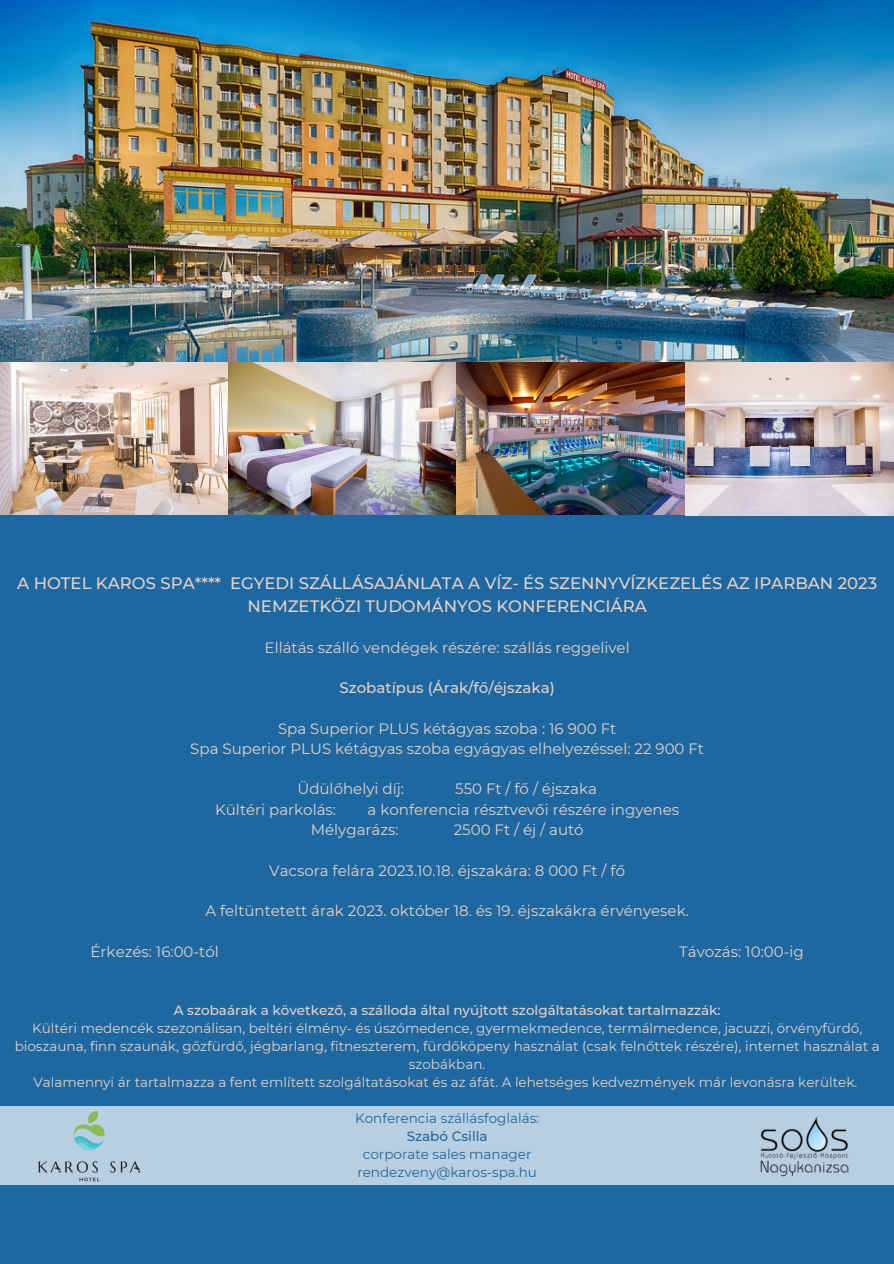
<style>
.page{position:relative;width:894px;height:1264px;background:#fff}
.page>*{position:absolute;margin:0;border:0;box-sizing:border-box;transform-origin:0 0}
.t1{font:500 16.5px/22.5px "Montserrat";color:#e8d1c3;text-align:center}
.t2{font:15px/20.2px "Montserrat";color:#e8d1c3;text-align:center}
.t3{font:500 15px "Montserrat";color:#e8d1c3}
.t4{font:13.5px/18px "Montserrat";color:#e8d1c3;text-align:center}
.t5{font:500 13.5px "Montserrat";color:#e8d1c3}
.t6{font:13.5px/18px "Montserrat";color:#1d68a1;text-align:center}
.t7{font:500 13.5px "Montserrat";color:#1d68a1}
</style>
<div class="page">
<div style="left:0;top:0;width:893px;height:1263px;background:#1d68a1"></div>
<img style="left:0;top:0;width:893px;height:362px">
<img style="left:0;top:362px;width:893px;height:153px">
<div style="left:0;top:1106px;width:893px;height:78px;background:#b8cfe1"></div>
<img style="left:38px;top:1110px;width:103px;height:71px">
<img style="left:734px;top:1116px;width:140px;height:69px">
<p class="t1" style="left:17px;top:572px;width:861px">A HOTEL KAROS SPA**** EGYEDI SZÁLLÁSAJÁNLATA A VÍZ- ÉS SZENNYVÍZKEZELÉS AZ IPARBAN 2023<br>NEMZETKÖZI TUDOMÁNYOS KONFERENCIÁRA</p>
<p class="t2" style="left:264px;top:637px;width:366px">Ellátás szálló vendégek részére: szállás reggelivel</p>
<p class="t3" style="left:339px;top:678px;width:217px">Szobatípus (Árak/fő/éjszaka)</p>
<p class="t2" style="left:190px;top:718px;width:515px">Spa Superior PLUS kétágyas szoba : 16 900 Ft<br>Spa Superior PLUS kétágyas szoba egyágyas elhelyezéssel: 22 900 Ft</p>
<p class="t2" style="left:297px;top:779px;width:108px">Üdülőhelyi díj:</p>
<p class="t2" style="left:455px;top:779px;width:143px">550 Ft / fő / éjszaka</p>
<p class="t2" style="left:215px;top:799px;width:122px">Kültéri parkolás:</p>
<p class="t2" style="left:311px;top:799px;width:370px;text-align:left;text-indent:57px">a konferencia résztvevői részére ingyenes<br>Mélygarázs:</p>
<p class="t2" style="left:453px;top:819px;width:131px">2500 Ft / éj / autó</p>
<p class="t2" style="left:269px;top:860px;width:357px">Vacsora felára 2023.10.18. éjszakára: 8 000 Ft / fő</p>
<p class="t2" style="left:205px;top:900px;width:485px">A feltüntetett árak 2023. október 18. és 19. éjszakákra érvényesek.</p>
<p class="t2" style="left:90px;top:941px;width:130px">Érkezés: 16:00-tól</p>
<p class="t2" style="left:679px;top:941px;width:126px">Távozás: 10:00-ig</p>
<p class="t5" style="left:174px;top:1002px;width:548px">A szobaárak a következő, a szálloda által nyújtott szolgáltatásokat tartalmazzák:</p>
<p class="t4" style="left:15px;top:1019px;width:866px">Kültéri medencék szezonálisan, beltéri élmény- és úszómedence, gyermekmedence, termálmedence, jacuzzi, örvényfürdő, bioszauna, finn szaunák, gőzfürdő, jégbarlang, fitneszterem, fürdőköpeny használat (csak felnőttek részére), internet használat a szobákban.<br>Valamennyi ár tartalmazza a fent említett szolgáltatásokat és az áfát. A lehetséges kedvezmények már levonásra kerültek.</p>
<p class="t6" style="left:355px;top:1109px;width:185px">Konferencia szállásfoglalás:</p>
<p class="t7" style="left:406px;top:1128px;width:82px">Szabó Csilla</p>
<p class="t6" style="left:357px;top:1145px;width:181px">corporate sales manager rendezveny@karos-spa.hu</p>
</div>
